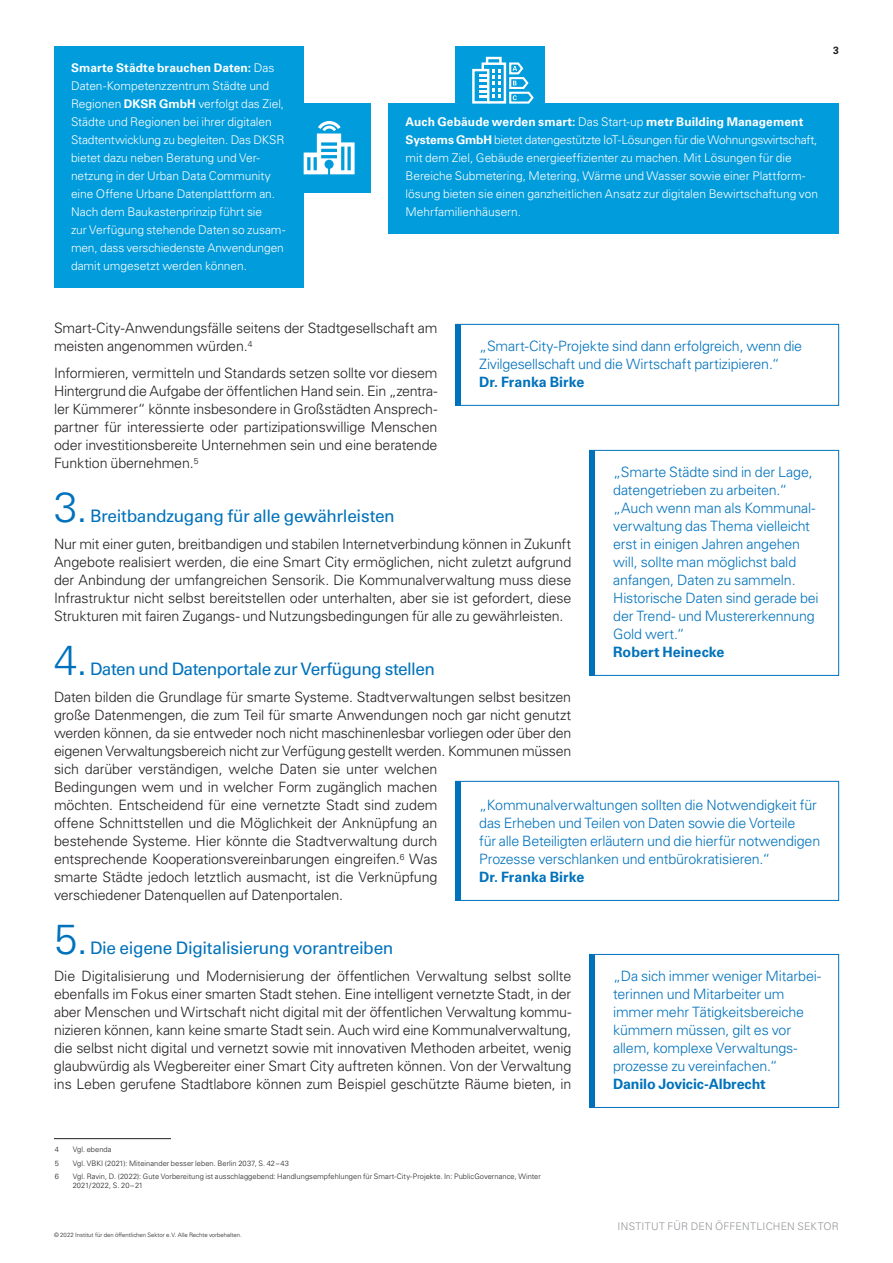
<style>
.page{position:relative;width:893px;height:1263px;background:#fff}
.page>*{position:absolute;margin:0;border:0;box-sizing:border-box;transform-origin:0 0}
.t1{font:300 42.15px "Univers LT Std";color:#0072bc}
.t2{font:17.25px "Univers LT Std";letter-spacing:-.025em;color:#0072bc}
.t3{font:300 14.25px/18px "Univers LT Std";letter-spacing:-.01em;color:#231f20;text-align:justify}
.t4{font:300 14.25px/18px "Univers LT Std";letter-spacing:-.015em;color:#0072bc}
.t5{font:700 14.25px "Univers LT Std";letter-spacing:-.01em;color:#0072bc}
.t6{font:300 12px/18px "Univers LT Std";letter-spacing:-.005em;color:#fff}
.t7{font:300 10.5px "Univers LT Std";letter-spacing:.025em;color:#939598}
.t8{font:700 10.5px "Univers LT Std";color:#231f20}
.t9{font:300 7.5px/9px "Univers LT Std";letter-spacing:.005em;color:#231f20}
.t10{font:300 6px "Univers LT Std";color:#231f20}
.s1{font-weight:700}
</style>
<div class="page">
<hr style="left:54px;top:1138px;width:117px;height:1px;background:#231f20">
<div style="left:455px;top:324px;width:384px;height:82px;border:1px solid #0072bc"></div>
<div style="left:455px;top:324px;width:6px;height:82px;background:#0072bc"></div>
<div style="left:589px;top:450px;width:250px;height:226px;border:1px solid #0072bc"></div>
<div style="left:589px;top:450px;width:6px;height:226px;background:#0072bc"></div>
<div style="left:455px;top:781px;width:384px;height:120px;border:1px solid #0072bc"></div>
<div style="left:455px;top:781px;width:6px;height:120px;background:#0072bc"></div>
<div style="left:589px;top:954px;width:250px;height:154px;border:1px solid #0072bc"></div>
<div style="left:589px;top:954px;width:5px;height:154px;background:#0072bc"></div>
<div style="left:54px;top:47px;width:250px;height:241px;background:#009cdc"></div>
<div style="left:455px;top:47px;width:90px;height:187px;background:#009cdc"></div>
<div style="left:54px;top:103px;width:317px;height:90px;background:#009cdc"></div>
<div style="left:389px;top:103px;width:450px;height:131px;background:#009cdc"></div>
<div style="left:472px;top:69px;width:17px;height:35px;border:2px solid #fff"></div>
<div style="left:486px;top:57px;width:16px;height:8px;border:2px solid #fff"></div>
<svg style="left:479px;top:61px;width:55px;height:43px"></svg>
<svg style="left:304px;top:121px;width:51px;height:53px"></svg>
<p class="t6" style="left:71px;top:59px;width:216px"><span class="s1">Smarte Städte brauchen Daten:</span> Das Daten-Kompetenzzentrum Städte und Regionen <span class="s1">DKSR GmbH</span> verfolgt das Ziel, Städte und Regionen bei ihrer digitalen Stadtentwicklung zu begleiten. Das DKSR bietet dazu neben Beratung und Ver&shy;netzung in der Urban Data Community eine Offene Urbane Datenplattform an.<br>Nach dem Baukastenprinzip führt sie<br>zur Verfügung stehende Daten so zusam&shy;men, dass verschiedenste Anwendungen damit umgesetzt werden können.</p>
<p class="t8" style="left:833px;top:44px;width:7px">3</p>
<p class="t6" style="left:406px;top:113px;width:414px"><span class="s1">Auch Gebäude werden smart:</span> Das Start-up <span class="s1">metr Building -Management Systems GmbH</span> bietet datengestützte IoT-Lösungen für die Wohnungswirtschaft, mit dem Ziel, Gebäude energieeffizienter zu machen. Mit Lösungen für die Bereiche Submetering, Metering, Wärme und Wasser sowie einer Plattform&shy;lösung bieten sie einen ganzheitlichen Ansatz zur digitalen Bewirtschaftung von Mehrfamilienhäusern.</p>
<p class="t3" style="left:54px;top:319px;width:385px">Smart-City-Anwendungsfälle seitens der Stadtgesellschaft am meisten angenommen würden.<sup>4</sup></p>
<p class="t3" style="left:54px;top:364px;width:385px">Informieren, vermitteln und Standards setzen sollte vor diesem Hintergrund die Aufgabe der öffentlichen Hand sein. Ein „zentra&shy;ler Kümmerer“ könnte insbesondere in Großstädten Ansprech&shy;partner für interessierte oder partizipationswillige Menschen oder investitionsbereite Unternehmen sein und eine beratende Funktion übernehmen.<sup>5</sup></p>
<h1 class="t1" style="left:54px;top:482px;width:36px">3.</h1>
<p class="t4" style="left:479px;top:337px;width:324px">„Smart-City-Projekte sind dann erfolgreich, wenn die<br>Zivilgesellschaft und die Wirtschaft partizipieren.“</p>
<p class="t5" style="left:479px;top:374px;width:107px">Dr. Franka Birke</p>
<p class="t4" style="left:613px;top:463px;width:207px">„Smarte Städte sind in der Lage, datengetrieben zu arbeiten.“ „Auch wenn man als Kommunal&shy;verwaltung das Thema vielleicht erst in einigen Jahren angehen will, sollte man möglichst bald anfangen, Daten zu sammeln.<br>Historische Daten sind gerade bei der Trend- und Mustererkennung<br>Gold wert.“</p>
<p class="t5" style="left:613px;top:644px;width:113px">Robert Heinecke</p>
<p class="t2" style="left:90px;top:506px;width:306px">Breitbandzugang für alle gewährleisten</p>
<p class="t3" style="left:54px;top:535px;width:519px">Nur mit einer guten, breitbandigen und stabilen Internetverbindung können in Zukunft Angebote realisiert werden, die eine Smart City ermöglichen, nicht zuletzt aufgrund der Anbindung der umfangreichen Sensorik. Die Kommunalverwaltung muss diese Infrastruktur nicht selbst bereitstellen oder unterhalten, aber sie ist gefordert, diese Strukturen mit fairen Zugangs- und Nutzungsbedingungen für alle zu gewährleisten.</p>
<h1 class="t1" style="left:54px;top:635px;width:36px">4.</h1>
<p class="t2" style="left:90px;top:659px;width:346px">Daten und Datenportale zur Verfügung stellen</p>
<p class="t3" style="left:54px;top:688px;width:519px;text-align:left">Daten bilden die Grundlage für smarte Systeme. Stadtverwaltungen selbst besitzen große Datenmengen, die zum Teil für smarte Anwendungen noch gar nicht genutzt werden können, da sie entweder noch nicht maschinenlesbar vorliegen oder über den eigenen Verwaltungsbereich nicht zur Verfügung gestellt werden. Kommunen müssen sich darüber verständigen, welche Daten sie unter welchen<br>Bedingungen wem und in welcher Form zugänglich machen<br>möchten. Entscheidend für eine vernetzte Stadt sind zudem<br>offene Schnittstellen und die Möglichkeit der Anknüpfung an<br>bestehende Systeme. Hier könnte die Stadtverwaltung durch<br>entsprechende Kooperationsvereinbarungen eingreifen.<sup>6</sup> Was<br>smarte Städte jedoch letztlich ausmacht, ist die Verknüpfung<br>verschiedener Datenquellen auf Datenportalen.</p>
<h1 class="t1" style="left:54px;top:914px;width:36px">5.</h1>
<p class="t4" style="left:479px;top:796px;width:342px">„Kommunalverwaltungen sollten die Notwendigkeit für das Erheben und Teilen von Daten sowie die Vorteile<br>für alle Beteiligten erläutern und die hierfür notwendigen Prozesse verschlanken und entbürokratisieren.“</p>
<p class="t5" style="left:479px;top:869px;width:107px">Dr. Franka Birke</p>
<p class="t2" style="left:90px;top:938px;width:305px">Die eigene Digitalisierung vorantreiben</p>
<p class="t3" style="left:54px;top:967px;width:519px">Die Digitalisierung und Modernisierung der öffentlichen Verwaltung selbst sollte ebenfalls im Fokus einer smarten Stadt stehen. Eine intelligent vernetzte Stadt, in der aber Menschen und Wirtschaft nicht digital mit der öffentlichen Verwaltung kommu&shy;nizieren können, kann keine smarte Stadt sein. Auch wird eine Kommunalverwaltung, die selbst nicht digital und vernetzt sowie mit innovativen Methoden arbeitet, wenig glaubwürdig als Wegbereiter einer Smart City auftreten können. Von der Verwaltung ins Leben gerufene Stadtlabore können zum Beispiel geschützte Räume bieten, in</p>
<p class="t4" style="left:613px;top:967px;width:210px">„Da sich immer weniger Mitarbei&shy;terinnen und Mitarbeiter um immer mehr Tätigkeitsbereiche kümmern müssen, gilt es vor allem, komplexe Verwaltungs&shy;prozesse zu vereinfachen.“</p>
<p class="t5" style="left:613px;top:1076px;width:154px">Danilo Jovicic-Albrecht</p>
<p class="t9" style="left:55px;top:1145px;width:6px">4</p>
<p class="t9" style="left:73px;top:1145px;width:40px">Vgl. ebenda</p>
<p class="t9" style="left:55px;top:1158px;width:6px">5</p>
<p class="t9" style="left:73px;top:1158px;width:218px">Vgl. VBKI (2021): Miteinander besser leben. Berlin 2037, S. 42–43</p>
<p class="t9" style="left:55px;top:1172px;width:6px">6</p>
<p class="t9" style="left:73px;top:1172px;width:470px">Vgl. Ravin, D. (2022): Gute Vorbereitung ist ausschlaggebend: Handlungsempfehlungen für Smart-City-Projekte. In: PublicGovernance, Winter<br>2021/2022, S. 20–21</p>
<p class="t10" style="left:54px;top:1231px;width:189px">© 2022 Institut für den öffentlichen Sektor e.V. Alle Rechte vorbehalten.</p>
<p class="t7" style="left:618px;top:1220px;width:11px">Institut</p>
<p class="t7" style="left:667px;top:1220px;width:32px">für den</p>
<p class="t7" style="left:715px;top:1220px;width:16px">öffentlichen</p>
<p class="t7" style="left:797px;top:1220px;width:15px">Sektor</p>
</div>
